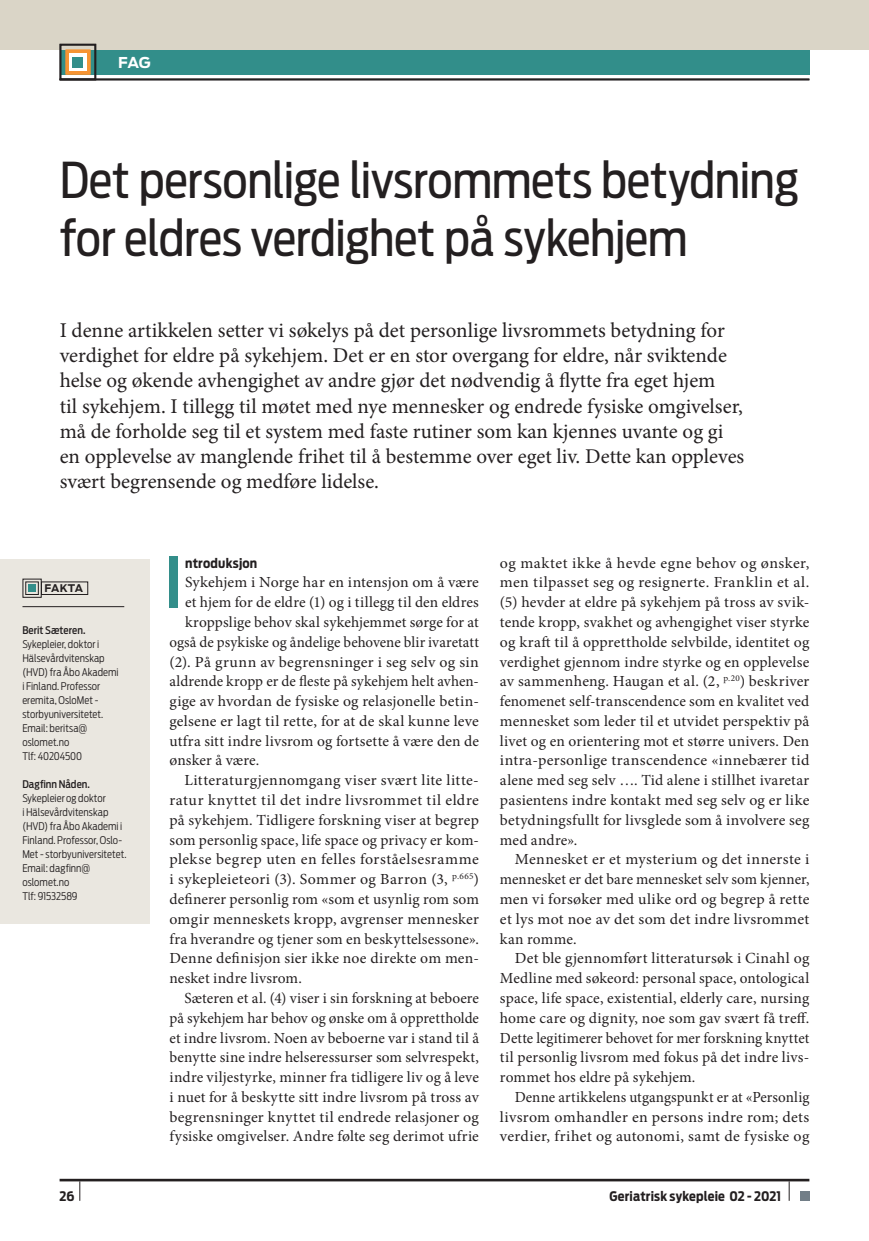
<style>
.page{position:relative;width:869px;height:1241px;background:#fff}
.page>*{position:absolute;margin:0;border:0;box-sizing:border-box;transform-origin:0 0}
.t1{font:500 69.12px "Antenna Cond";color:#338e8a}
.t2{font:49px/57.8px "Antenna Cond";letter-spacing:-.01em;color:#231f20}
.t3{font:21px/25.2px "Minion Pro";color:#231f20}
.t4{font:15.4px/19.8px "Minion Pro";letter-spacing:.01em;color:#231f20;text-align:justify}
.t5{font:15.4px "Minion Pro";letter-spacing:.03em;color:#231f20}
.t6{font:700 14.88px "Antenna";color:#fff}
.t7{font:700 13.12px "Antenna Cond";letter-spacing:.015em;color:#231f20}
.t8{font:300 10.5px/14px "Antenna Cond";letter-spacing:.005em;color:#231f20}
.t9{font:500 10.5px "Antenna Cond";letter-spacing:.005em;color:#231f20}
.t10{font:700 10.5px "Antenna";letter-spacing:-.005em;color:#231f20}
</style>
<div class="page">
<div style="left:0;top:0;width:868px;height:50px;background:#dad5c7"></div>
<div style="left:60px;top:50px;width:749px;height:24px;background:#328e8a"></div>
<hr style="left:60px;top:79px;width:749px;height:1px;background:#231f20">
<div style="left:60px;top:44px;width:36px;height:36px;border:2px solid #231f20"></div>
<div style="left:66px;top:50px;width:24px;height:25px;background:#f79433;border:1px solid #f79433"></div>
<div style="left:69px;top:53px;width:18px;height:18px;background:#fff"></div>
<div style="left:73px;top:57px;width:10px;height:10px;background:#338e8a"></div>
<div style="left:0;top:559px;width:150px;height:364px;background:#eae7e0"></div>
<hr style="left:22px;top:606px;width:102px;height:1px;background:#231f20">
<div style="left:28px;top:584px;width:8px;height:8px;background:#338e8a"></div>
<svg style="left:79px;top:1181px;width:1px;height:19px"></svg>
<hr style="left:60px;top:1178px;width:749px;height:3px;background:#231f20">
<svg style="left:788px;top:1181px;width:1px;height:19px"></svg>
<div style="left:799px;top:1191px;width:10px;height:9px;background:#727e87"></div>
<p class="t6" style="left:118px;top:53px;width:34px">FAG</p>
<h2 class="t2" style="left:60px;top:151px;width:740px">Det personlige livsrommets betydning for eldres verdighet på sykehjem</h2>
<p class="t3" style="left:60px;top:317px;width:685px">I denne artikkelen setter vi søkelys på det personlige livsrommets betydning for verdighet for eldre på sykehjem. Det er en stor overgang for eldre, når sviktende helse og økende avhengighet av andre gjør det nødvendig å flytte fra eget hjem<br>til sykehjem. I tillegg til møtet med nye mennesker og endrede fysiske omgivelser, må de forholde seg til et system med faste rutiner som kan kjennes uvante og gi en opplevelse av manglende frihet til å bestemme over eget liv. Dette kan oppleves svært begrensende og medføre lidelse.</p>
<p class="t10" style="left:45px;top:582px;width:40px">FAKTA</p>
<p class="t9" style="left:22px;top:624px;width:65px">Berit Sæteren.</p>
<p class="t8" style="left:22px;top:637px;width:98px">Sykepleier, doktor i<br>Hälsevårdvitenskap (HVD) fra Åbo Akademi i Finland. Professor eremita, OsloMet - storbyuniversitetet.<br>Email: beritsa@ oslomet.no<br>Tlf: 40204500</p>
<p class="t9" style="left:22px;top:778px;width:69px">Dagfinn Nåden.</p>
<p class="t8" style="left:22px;top:791px;width:106px">Sykepleier og doktor<br>i Hälsevårdvitenskap (HVD) fra Åbo Akademi i<br>Finland. Professor, Oslo-<br>Met - storbyuniversitetet.<br>Email: dagfinn@ oslomet.no<br>Tlf: 91532589</p>
<h1 class="t1" style="left:165px;top:540px;width:19px">I</h1>
<p class="t7" style="left:185px;top:555px;width:74px">ntroduksjon</p>
<p class="t4" style="left:185px;top:572px;width:295px">Sykehjem i Norge har en intensjon om å være</p>
<p class="t4" style="left:185px;top:592px;width:295px">et hjem for de eldre (1) og i tillegg til den eldres</p>
<p class="t4" style="left:185px;top:612px;width:295px">kroppslige behov skal sykehjemmet sørge for at</p>
<p class="t4" style="left:169px;top:632px;width:311px">også de psykiske og åndelige behovene blir ivaretatt</p>
<p class="t4" style="left:169px;top:651px;width:311px">(2). På grunn av begrensninger i seg selv og sin</p>
<p class="t4" style="left:169px;top:671px;width:311px">aldrende kropp er de fleste på sykehjem helt avhen-</p>
<p class="t4" style="left:169px;top:691px;width:311px">gige av hvordan de fysiske og relasjonelle betin-</p>
<p class="t4" style="left:169px;top:711px;width:311px">gelsene er lagt til rette, for at de skal kunne leve</p>
<p class="t4" style="left:169px;top:730px;width:311px">utfra sitt indre livsrom og fortsette å være den de</p>
<p class="t4" style="left:169px;top:750px;width:91px">ønsker å være.</p>
<p class="t4" style="left:184px;top:770px;width:296px">Litteraturgjennomgang viser svært lite litte-</p>
<p class="t5" style="left:169px;top:789px;width:311px">ratur knyttet til det indre livsrommet til eldre</p>
<p class="t4" style="left:169px;top:810px;width:311px">på sykehjem. Tidligere forskning viser at begrep</p>
<p class="t4" style="left:169px;top:829px;width:311px">som personlig space, life space og privacy er kom-</p>
<p class="t5" style="left:169px;top:849px;width:311px">plekse begrep uten en felles forståelsesramme</p>
<p class="t4" style="left:169px;top:869px;width:311px">i sykepleieteori (3). Sommer og Barron (3, <sup>p.665</sup>)</p>
<p class="t4" style="left:169px;top:889px;width:311px">definerer personlig rom «som et usynlig rom som</p>
<p class="t4" style="left:169px;top:908px;width:311px">omgir menneskets kropp, avgrenser mennesker</p>
<p class="t4" style="left:169px;top:928px;width:311px">fra hverandre og tjener som en beskyttelsessone».</p>
<p class="t4" style="left:169px;top:948px;width:311px">Denne definisjon sier ikke noe direkte om men-</p>
<p class="t4" style="left:169px;top:968px;width:134px">nesket indre livsrom.</p>
<p class="t4" style="left:184px;top:988px;width:296px">Sæteren et al. (4) viser i sin forskning at beboere</p>
<p class="t4" style="left:169px;top:1007px;width:311px">på sykehjem har behov og ønske om å opprettholde</p>
<p class="t4" style="left:169px;top:1027px;width:311px">et indre livsrom. Noen av beboerne var i stand til å</p>
<p class="t4" style="left:169px;top:1047px;width:311px">benytte sine indre helseressurser som selvrespekt,</p>
<p class="t4" style="left:169px;top:1067px;width:311px">indre viljestyrke, minner fra tidligere liv og å leve</p>
<p class="t4" style="left:169px;top:1086px;width:311px">i nuet for å beskytte sitt indre livsrom på tross av</p>
<p class="t4" style="left:169px;top:1106px;width:311px">begrensninger knyttet til endrede relasjoner og</p>
<p class="t4" style="left:169px;top:1126px;width:311px">fysiske omgivelser. Andre følte seg derimot ufrie</p>
<p class="t4" style="left:499px;top:552px;width:311px">og maktet ikke å hevde egne behov og ønsker, men tilpasset seg og resignerte. Franklin et al. (5) hevder at eldre på sykehjem på tross av svik&shy;tende kropp, svakhet og avhengighet viser styrke og kraft til å opprettholde selvbilde, identitet og verdighet gjennom indre styrke og en opplevelse av sammenheng. Haugan et al. (2, <sup>p.20</sup>) beskriver fenomenet self-transcendence som en kvalitet ved mennesket som leder til et utvidet perspektiv på livet og en orientering mot et større univers. Den intra-personlige transcendence «innebærer tid alene med seg selv …. Tid alene i stillhet ivaretar pasientens indre kontakt med seg selv og er like betydningsfullt for livsglede som å involvere seg med andre».</p>
<p class="t4" style="left:499px;top:849px;width:311px;text-indent:15px">Mennesket er et mysterium og det innerste i mennesket er det bare mennesket selv som kjenner, men vi forsøker med ulike ord og begrep å rette et lys mot noe av det som det indre livsrommet kan romme.</p>
<p class="t4" style="left:499px;top:948px;width:311px;text-indent:15px">Det ble gjennomført litteratursøk i Cinahl og Medline med søkeord: personal space, ontological space, life space, existential, elderly care, nursing home care og dignity, noe som gav svært få treff.<br>Dette legitimerer behovet for mer forskning knyttet til personlig livsrom med fokus på det indre livs&shy;rommet hos eldre på sykehjem.</p>
<p class="t4" style="left:499px;top:1086px;width:311px;text-indent:15px">Denne artikkelens utgangspunkt er at «Personlig livsrom omhandler en persons indre rom; dets verdier, frihet og autonomi, samt de fysiske og</p>
<p class="t7" style="left:60px;top:1187px;width:17px">26</p>
<p class="t7" style="left:609px;top:1187px;width:173px">Geriatrisk sykepleie 02 - 2021</p>
</div>
